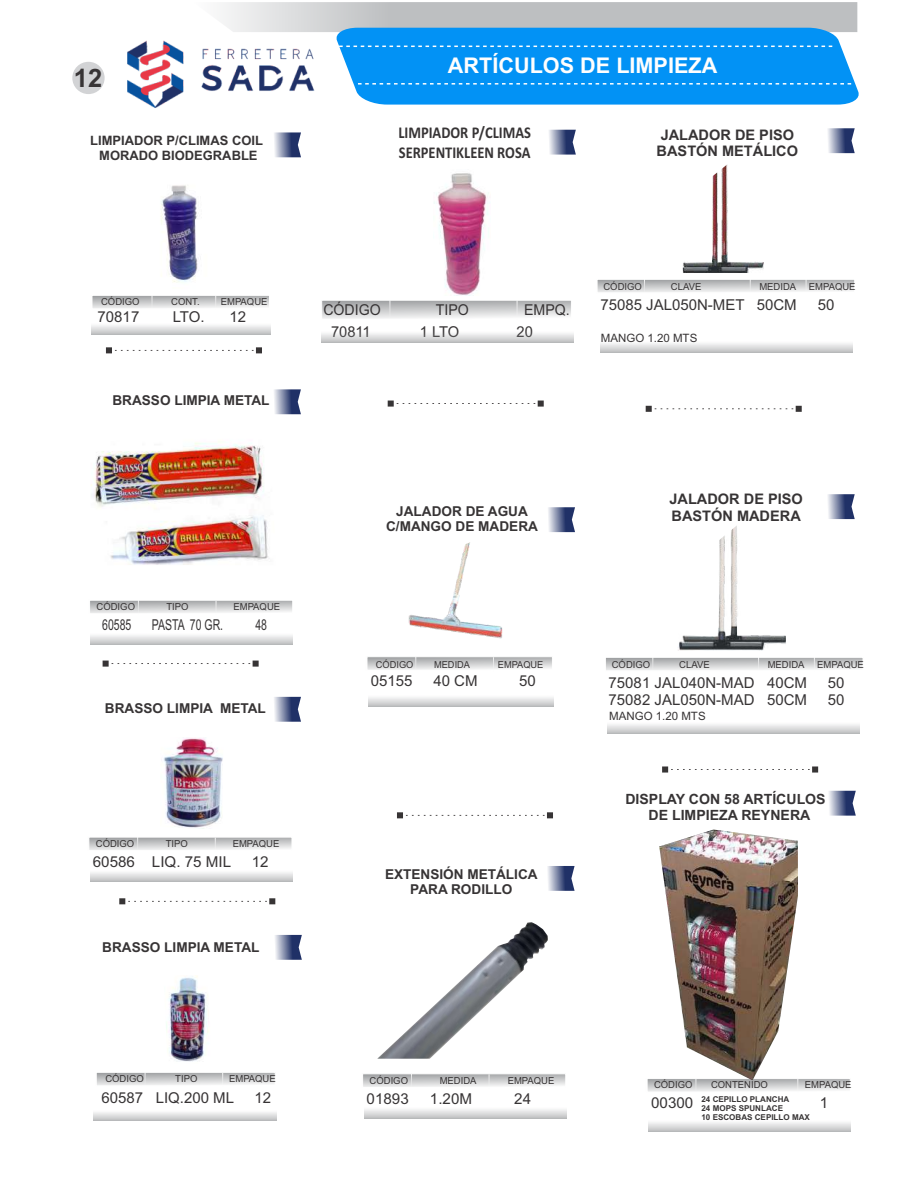
<style>
.page{position:relative;width:918px;height:1188px;background:#fff}
.page>*{position:absolute;margin:0;border:0;box-sizing:border-box;transform-origin:0 0}
.t1{font:700 25.5px "Arial";color:#373435}
.t2{font:700 21.6px "Arial";color:#fefefe}
.t3{font:700 16.5px/20.1px "Calibri";color:#373435;scale:.88 1}
.t4{font:15px "Arial";color:#373435}
.t5{font:15px "Arial";color:#373435;scale:.7 1}
.t6{font:15px "Arial";color:#373435;scale:.95 1}
.t7{font:700 14.55px/16.2px "Arial";color:#373435}
.t8{font:700 14.1px/15.8px "Arial";color:#373435;text-align:center}
.t9{font:700 13.65px/15.1px "Arial";color:#373435;text-align:center}
.t10{font:700 12.9px/14.4px "Arial";color:#373435;text-align:center}
.t11{font:11.55px "Arial";color:#373435}
.t12{font:9.75px "Arial";color:#373435}
.t13{font:9.6px "Arial";color:#373435;scale:.96 1}
.t14{font:700 8.1px/9px "Arial";color:#373435}
</style>
<div class="page">
<svg style="left:103px;top:661px;width:156px;height:6px"></svg>
<svg style="left:119px;top:898px;width:156px;height:6px"></svg>
<svg style="left:90px;top:600px;width:203px;height:13px;background:#cfcfd0"></svg>
<svg style="left:138px;top:600px;width:1px;height:13px"></svg>
<svg style="left:216px;top:601px;width:1px;height:12px"></svg>
<svg style="left:89px;top:837px;width:203px;height:13px;background:#cecfd0"></svg>
<svg style="left:137px;top:837px;width:1px;height:13px"></svg>
<svg style="left:215px;top:838px;width:1px;height:12px"></svg>
<svg style="left:96px;top:1072px;width:179px;height:13px;background:#cfd0d0"></svg>
<svg style="left:145px;top:1072px;width:1px;height:13px"></svg>
<svg style="left:222px;top:1073px;width:1px;height:12px"></svg>
<svg style="left:662px;top:766px;width:156px;height:7px"></svg>
<svg style="left:367px;top:657px;width:185px;height:13px;background:#cecfd0"></svg>
<svg style="left:415px;top:657px;width:1px;height:13px"></svg>
<svg style="left:493px;top:657px;width:1px;height:13px"></svg>
<svg style="left:646px;top:406px;width:156px;height:6px"></svg>
<img style="left:91px;top:441px;width:177px;height:124px">
<img style="left:163px;top:737px;width:60px;height:91px">
<img style="left:166px;top:976px;width:43px;height:86px">
<svg style="left:597px;top:279px;width:258px;height:13px;background:#cfd0d0"></svg>
<svg style="left:644px;top:279px;width:1px;height:13px"></svg>
<svg style="left:750px;top:279px;width:1px;height:13px"></svg>
<svg style="left:806px;top:279px;width:1px;height:13px"></svg>
<img style="left:683px;top:165px;width:81px;height:108px">
<svg style="left:606px;top:657px;width:257px;height:13px;background:#cecfd0"></svg>
<svg style="left:652px;top:657px;width:1px;height:13px"></svg>
<svg style="left:758px;top:657px;width:1px;height:13px"></svg>
<svg style="left:814px;top:657px;width:1px;height:13px"></svg>
<img style="left:678px;top:526px;width:108px;height:125px">
<img style="left:408px;top:542px;width:95px;height:97px">
<svg style="left:92px;top:295px;width:177px;height:13px;background:#cfcfd0"></svg>
<svg style="left:152px;top:296px;width:1px;height:12px"></svg>
<svg style="left:215px;top:295px;width:1px;height:13px"></svg>
<img style="left:160px;top:185px;width:38px;height:98px">
<svg style="left:322px;top:300px;width:249px;height:19px;background:#d0d1d2"></svg>
<svg style="left:390px;top:300px;width:1px;height:19px"></svg>
<svg style="left:517px;top:300px;width:1px;height:19px"></svg>
<img style="left:434px;top:173px;width:55px;height:123px">
<svg style="left:106px;top:347px;width:156px;height:6px"></svg>
<svg style="left:388px;top:401px;width:156px;height:6px"></svg>
<svg style="left:397px;top:812px;width:156px;height:6px"></svg>
<svg style="left:363px;top:1074px;width:203px;height:13px;background:#cecfd0"></svg>
<svg style="left:411px;top:1074px;width:1px;height:13px"></svg>
<svg style="left:489px;top:1074px;width:1px;height:13px"></svg>
<img style="left:377px;top:922px;width:171px;height:137px">
<svg style="left:647px;top:1079px;width:203px;height:13px;background:#d0d1d2"></svg>
<svg style="left:696px;top:1080px;width:1px;height:12px"></svg>
<svg style="left:797px;top:1080px;width:1px;height:12px"></svg>
<img style="left:659px;top:830px;width:139px;height:250px">
<svg style="left:222px;top:2px;width:637px;height:103px;background:#4ba8e8"></svg>
<div style="left:72px;top:62px;width:33px;height:32px;background:#d2d3d5;border-radius:50%"></div>
<svg style="left:828px;top:128px;width:27px;height:25px"></svg>
<svg style="left:549px;top:130px;width:27px;height:25px"></svg>
<svg style="left:274px;top:132px;width:27px;height:25px"></svg>
<svg style="left:274px;top:389px;width:27px;height:25px"></svg>
<svg style="left:548px;top:507px;width:27px;height:25px"></svg>
<svg style="left:828px;top:494px;width:27px;height:25px"></svg>
<svg style="left:274px;top:697px;width:27px;height:25px"></svg>
<svg style="left:275px;top:935px;width:27px;height:25px"></svg>
<svg style="left:547px;top:866px;width:28px;height:25px"></svg>
<svg style="left:829px;top:791px;width:27px;height:25px"></svg>
<img style="left:127px;top:33px;width:198px;height:75px">
<h1 class="t1" style="left:74px;top:68px;width:30px">12</h1>
<h3 class="t10" style="left:90px;top:135px;width:174px">LIMPIADOR P/CLIMAS COIL<br>MORADO BIODEGRABLE</h3>
<h2 class="t2" style="left:448px;top:57px;width:271px">ARTÍCULOS DE LIMPIEZA</h2>
<h3 class="t3" style="left:398px;top:124px;width:152px">LIMPIADOR P/CLIMAS<br>SERPENTIKLEEN ROSA</h3>
<h3 class="t7" style="left:657px;top:128px;width:143px">JALADOR DE PISO<br>BASTÓN METÁLICO</h3>
<p class="t12" style="left:101px;top:298px;width:40px">CÓDIGO</p>
<p class="t12" style="left:171px;top:298px;width:30px">CONT.</p>
<p class="t12" style="left:221px;top:298px;width:48px">EMPAQUE</p>
<h3 class="t4" style="left:98px;top:312px;width:43px">70817</h3>
<h3 class="t4" style="left:173px;top:312px;width:33px">LTO.</h3>
<h3 class="t4" style="left:230px;top:312px;width:18px">12</h3>
<h3 class="t9" style="left:112px;top:394px;width:159px">BRASSO LIMPIA METAL</h3>
<p class="t12" style="left:97px;top:603px;width:40px">CÓDIGO</p>
<p class="t12" style="left:167px;top:603px;width:24px">TIPO</p>
<p class="t12" style="left:233px;top:603px;width:48px">EMPAQUE</p>
<h3 class="t5" style="left:102px;top:619px;width:43px">60585</h3>
<h3 class="t5" style="left:152px;top:619px;width:103px">PASTA 70 GR.</h3>
<h3 class="t5" style="left:255px;top:619px;width:18px">48</h3>
<h3 class="t9" style="left:105px;top:702px;width:162px">BRASSO LIMPIA METAL</h3>
<p class="t12" style="left:96px;top:840px;width:40px">CÓDIGO</p>
<p class="t12" style="left:166px;top:840px;width:24px">TIPO</p>
<p class="t12" style="left:233px;top:840px;width:48px">EMPAQUE</p>
<h3 class="t4" style="left:93px;top:856px;width:140px">60586 LIQ. 75 MIL</h3>
<h3 class="t4" style="left:252px;top:856px;width:18px">12</h3>
<h3 class="t9" style="left:102px;top:941px;width:159px">BRASSO LIMPIA METAL</h3>
<h3 class="t6" style="left:323px;top:304px;width:62px">CÓDIGO</h3>
<h3 class="t6" style="left:436px;top:304px;width:36px">TIPO</h3>
<h3 class="t6" style="left:524px;top:304px;width:50px">EMPQ.</h3>
<h3 class="t4" style="left:331px;top:326px;width:41px">70811</h3>
<h3 class="t4" style="left:420px;top:326px;width:41px">1 LTO</h3>
<h3 class="t4" style="left:517px;top:326px;width:18px">20</h3>
<p class="t12" style="left:603px;top:283px;width:40px">CÓDIGO</p>
<p class="t12" style="left:671px;top:283px;width:32px">CLAVE</p>
<p class="t12" style="left:759px;top:283px;width:38px">MEDIDA</p>
<p class="t12" style="left:809px;top:283px;width:48px">EMPAQUE</p>
<h3 class="t4" style="left:600px;top:299px;width:198px">75085 JAL050N-MET 50CM</h3>
<h3 class="t4" style="left:818px;top:299px;width:18px">50</h3>
<p class="t11" style="left:601px;top:333px;width:98px">MANGO 1.20 MTS</p>
<h3 class="t9" style="left:386px;top:505px;width:153px">JALADOR DE AGUA<br>C/MANGO DE MADERA</h3>
<p class="t13" style="left:376px;top:661px;width:41px">CÓDIGO</p>
<p class="t13" style="left:434px;top:661px;width:39px">MEDIDA</p>
<p class="t13" style="left:498px;top:661px;width:49px">EMPAQUE</p>
<h3 class="t4" style="left:371px;top:675px;width:43px">05155</h3>
<h3 class="t4" style="left:433px;top:675px;width:46px">40 CM</h3>
<h3 class="t4" style="left:519px;top:675px;width:18px">50</h3>
<h3 class="t9" style="left:385px;top:868px;width:154px">EXTENSIÓN METÁLICA<br>PARA RODILLO</h3>
<h3 class="t7" style="left:669px;top:493px;width:135px">JALADOR DE PISO<br>BASTÓN MADERA</h3>
<p class="t12" style="left:612px;top:661px;width:40px">CÓDIGO</p>
<p class="t12" style="left:679px;top:661px;width:32px">CLAVE</p>
<p class="t12" style="left:768px;top:661px;width:38px">MEDIDA</p>
<p class="t12" style="left:817px;top:661px;width:48px">EMPAQUE</p>
<h3 class="t4" style="left:609px;top:677px;width:200px">75081 JAL040N-MAD 40CM</h3>
<h3 class="t4" style="left:828px;top:677px;width:18px">50</h3>
<h3 class="t4" style="left:609px;top:694px;width:200px">75082 JAL050N-MAD 50CM</h3>
<h3 class="t4" style="left:828px;top:694px;width:18px">50</h3>
<p class="t11" style="left:609px;top:711px;width:98px">MANGO 1.20 MTS</p>
<h3 class="t8" style="left:625px;top:792px;width:202px">DISPLAY CON 58 ARTÍCULOS<br>DE LIMPIEZA REYNERA</h3>
<p class="t12" style="left:105px;top:1075px;width:40px">CÓDIGO</p>
<p class="t12" style="left:175px;top:1075px;width:24px">TIPO</p>
<p class="t12" style="left:229px;top:1075px;width:48px">EMPAQUE</p>
<h3 class="t4" style="left:102px;top:1092px;width:134px">60587 LIQ.200 ML</h3>
<h3 class="t4" style="left:254px;top:1092px;width:18px">12</h3>
<p class="t12" style="left:370px;top:1077px;width:40px">CÓDIGO</p>
<p class="t12" style="left:440px;top:1077px;width:38px">MEDIDA</p>
<p class="t12" style="left:508px;top:1077px;width:48px">EMPAQUE</p>
<h3 class="t4" style="left:367px;top:1093px;width:44px">01893</h3>
<h3 class="t4" style="left:430px;top:1093px;width:44px">1.20M</h3>
<h3 class="t4" style="left:514px;top:1093px;width:18px">24</h3>
<p class="t12" style="left:654px;top:1081px;width:40px">CÓDIGO</p>
<p class="t12" style="left:711px;top:1081px;width:58px">CONTENIDO</p>
<p class="t12" style="left:805px;top:1081px;width:48px">EMPAQUE</p>
<h3 class="t4" style="left:651px;top:1097px;width:44px">00300</h3>
<h3 class="t4" style="left:820px;top:1097px;width:10px">1</h3>
<p class="t14" style="left:701px;top:1096px;width:110px">24 CEPILLO PLANCHA<br>24 MOPS SPUNLACE<br>10 ESCOBAS CEPILLO MAX</p>
</div>
